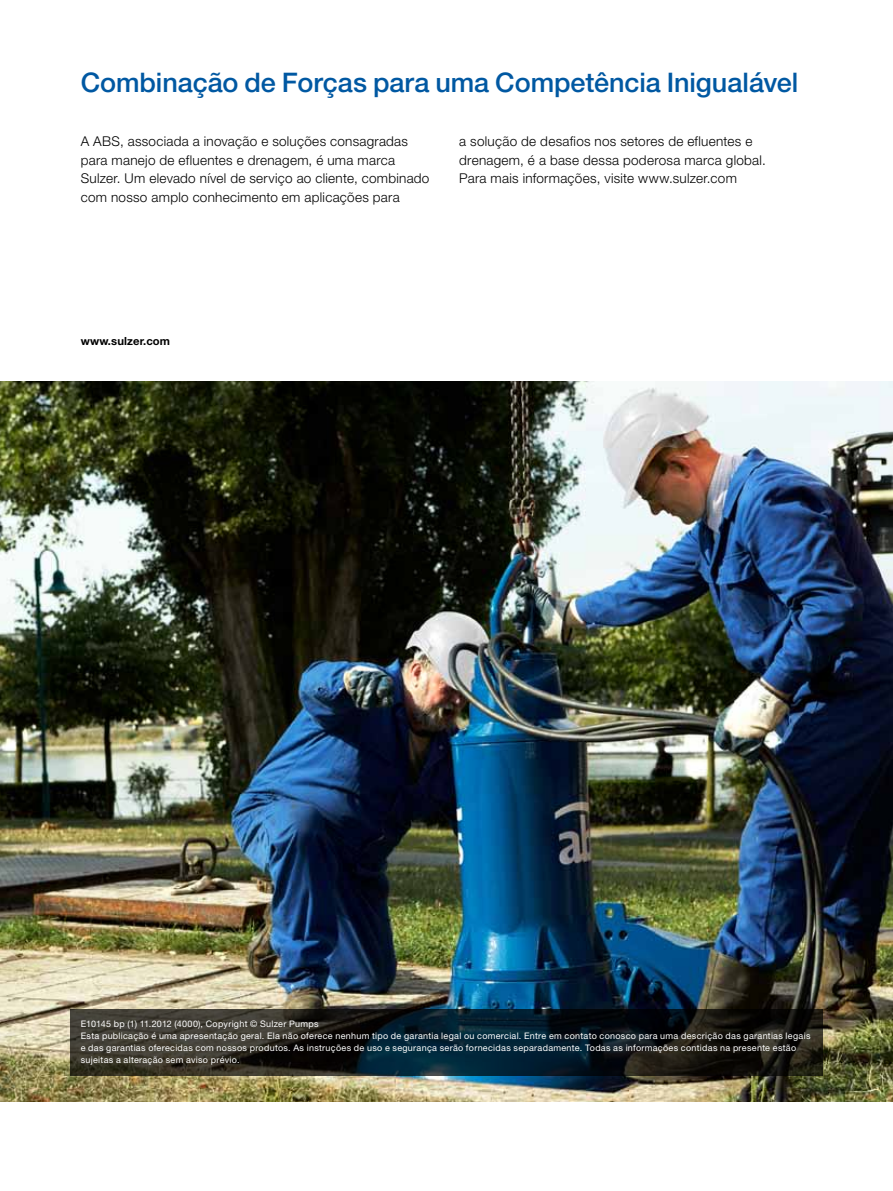
<style>
.page{position:relative;width:893px;height:1191px;background:#fff}
.page>*{position:absolute;margin:0;border:0;box-sizing:border-box;transform-origin:0 0}
.t1{font:500 27px "Helvetica Neue LT Pro";letter-spacing:-.005em;color:#0058a2}
.t2{font:300 13.5px/18.8px "Helvetica Neue LT Pro";letter-spacing:.02em;color:#000}
.t3{font:700 11.25px "Helvetica Neue LT Pro";letter-spacing:.01em;color:#000}
.t4{font:9px/12px "Helvetica Neue LT Pro";letter-spacing:.035em;color:#fff}
</style>
<div class="page">
<img style="left:0;top:381px;width:893px;height:720px">
<svg style="left:70px;top:1009px;width:753px;height:67px;background:#1a2122"></svg>
<h1 class="t1" style="left:81px;top:66px;width:719px">Combinação de Forças para uma Competência Inigualável</h1>
<h2 class="t2" style="left:81px;top:131px;width:350px">A ABS, associada a inovação e soluções consagradas para manejo de efluentes e drenagem, é uma marca Sulzer. Um elevado nível de serviço ao cliente, combinado com nosso amplo conhecimento em aplicações para</h2>
<h2 class="t2" style="left:459px;top:131px;width:308px">a solução de desafios nos setores de efluentes e drenagem, é a base dessa poderosa marca global.<br>Para mais informações, visite www.sulzer.com</h2>
<p class="t3" style="left:81px;top:334px;width:91px">www.sulzer.com</p>
<p class="t4" style="left:81px;top:1018px;width:731px">E10145 bp (1) 11.2012 (4000), Copyright © Sulzer Pumps<br>Esta publicação é uma apresentação geral. Ela não oferece nenhum tipo de garantia legal ou comercial. Entre em contato conosco para uma descrição das garantias legais e das garantias oferecidas com nossos produtos. As instruções de uso e segurança serão fornecidas separadamente. Todas as informações contidas na presente estão sujeitas a alteração sem aviso prévio.</p>
</div>
